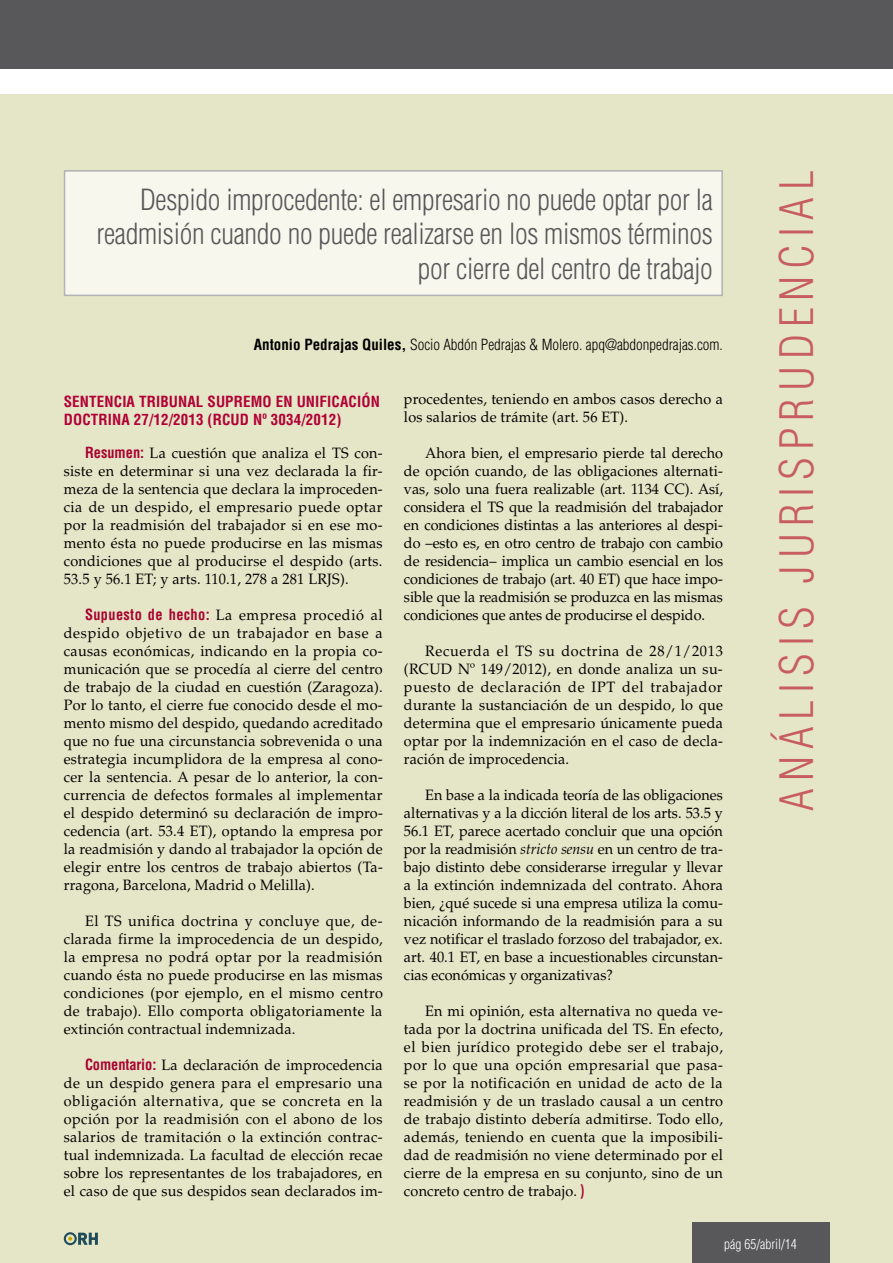
<style>
.page{position:relative;width:893px;height:1263px;background:#fff}
.page>*{position:absolute;margin:0;border:0;box-sizing:border-box;transform-origin:0 0}
.t1{font:300 condensed 45px "Helvetica";letter-spacing:.155em;color:#c75d60}
.t2{font:300 condensed 28.5px/34.5px "Helvetica";letter-spacing:-.01em;color:#58585a;text-align:right}
.t3{font:15px/18px "Palatino LT Std";letter-spacing:.015em;color:#000;text-align:justify;scale:.96 1}
.t4{font:700 condensed 15px "Helvetica";letter-spacing:.01em;color:#b10035}
.t5{font:300 condensed 15px "Helvetica";color:#000}
.t6{font:300 condensed 13.5px "Helvetica";color:#fff}
.s1{font-weight:700}
.s2{font-family:"Helvetica";font-weight:700;font-stretch:condensed;color:#a90230}
.s3{font-style:italic}
.s4{font-family:"Helvetica";font-weight:900;font-stretch:extra-condensed;font-size:18px;color:#a90230}
</style>
<div class="page">
<div style="left:0;top:94px;width:893px;height:1169px;background:#e5e6c7"></div>
<div style="left:0;top:0;width:893px;height:68px;background:#58585a"></div>
<div style="left:692px;top:1222px;width:137px;height:41px;background:#58585a"></div>
<svg style="left:78px;top:1232px;width:20px;height:13px"></svg>
<div style="left:64px;top:1232px;width:13px;height:13px;border:2px solid #204d5a;border-radius:50%"></div>
<svg style="left:68px;top:1237px;width:4px;height:4px"></svg>
<div style="left:65px;top:171px;width:657px;height:124px;background:#f7f7ee"></div>
<div style="left:64px;top:170px;width:659px;height:126px;border:2px solid #b1b3b4"></div>
<h2 class="t2" style="left:97px;top:182px;width:618px">Despido improcedente: el empresario no puede optar por la readmisión cuando no puede realizarse en los mismos términos por cierre del centro de trabajo</h2>
<p class="t5" style="left:254px;top:335px;width:470px"><span class="s1">Antonio Pedrajas Quiles,</span> Socio Abdón Pedrajas &amp; Molero. apq@abdonpedrajas.com.</p>
<p class="t4" style="left:64px;top:392px;width:18px">Sentencia</p>
<p class="t4" style="left:139px;top:392px;width:17px">Tribunal</p>
<p class="t4" style="left:207px;top:392px;width:19px">Supremo</p>
<p class="t4" style="left:276px;top:392px;width:38px">en Unificaci</p>
<p class="t4" style="left:361px;top:392px;width:18px">ón</p>
<p class="t4" style="left:64px;top:410px;width:19px">Doctrina</p>
<p class="t4" style="left:134px;top:410px;width:209px">27/12/2013 (RCUD Nº 3034/2012)</p>
<p class="t3" style="left:64px;top:444px;width:334px;text-indent:21px"><span class="s2">Resumen:</span> La cuestión que analiza el TS con&shy;siste en determinar si una vez declarada la fir&shy;meza de la sentencia que declara la improceden&shy;cia de un despido, el empresario puede optar por la readmisión del trabajador si en ese mo&shy;mento ésta no puede producirse en las mismas condiciones que al producirse el despido (arts.<br>53.5 y 56.1 ET; y arts. 110.1, 278 a 281 LRJS).</p>
<p class="t3" style="left:64px;top:606px;width:334px;text-indent:21px"><span class="s2">Supuesto de hecho:</span> La empresa procedió al despido objetivo de un trabajador en base a causas económicas, indicando en la propia co&shy;municación que se procedía al cierre del centro de trabajo de la ciudad en cuestión (Zaragoza).<br>Por lo tanto, el cierre fue conocido desde el mo&shy;mento mismo del despido, quedando acreditado que no fue una circunstancia sobrevenida o una estrategia incumplidora de la empresa al cono&shy;cer la sentencia. A pesar de lo anterior, la con&shy;currencia de defectos formales al implementar el despido determinó su declaración de impro&shy;cedencia (art. 53.4 ET), optando la empresa por la readmisión y dando al trabajador la opción de elegir entre los centros de trabajo abiertos (Ta&shy;rragona, Barcelona, Madrid o Melilla).</p>
<p class="t3" style="left:64px;top:912px;width:334px;text-indent:21px">El TS unifica doctrina y concluye que, de&shy;clarada firme la improcedencia de un despido, la empresa no podrá optar por la readmisión cuando ésta no puede producirse en las mismas condiciones (por ejemplo, en el mismo centro de trabajo). Ello comporta obligatoriamente la extinción contractual indemnizada.</p>
<p class="t3" style="left:64px;top:1056px;width:334px;text-indent:21px"><span class="s2">Comentario:</span> La declaración de improcedencia de un despido genera para el empresario una obligación alternativa, que se concreta en la opción por la readmisión con el abono de los salarios de tramitación o la extinción contrac&shy;tual indemnizada. La facultad de elección recae sobre los representantes de los trabajadores, en el caso de que sus despidos sean declarados im-</p>
<p class="t3" style="left:404px;top:390px;width:334px">procedentes, teniendo en ambos casos derecho a los salarios de trámite (art. 56 ET).</p>
<p class="t3" style="left:404px;top:444px;width:334px;text-indent:21px">Ahora bien, el empresario pierde tal derecho de opción cuando, de las obligaciones alternati&shy;vas, solo una fuera realizable (art. 1134 CC). Así, considera el TS que la readmisión del trabajador en condiciones distintas a las anteriores al despi&shy;do –esto es, en otro centro de trabajo con cambio de residencia– implica un cambio esencial en los condiciones de trabajo (art. 40 ET) que hace impo&shy;sible que la readmisión se produzca en las mismas condiciones que antes de producirse el despido.</p>
<p class="t3" style="left:404px;top:642px;width:334px;text-indent:21px">Recuerda el TS su doctrina de 28/1/2013 (RCUD Nº 149/2012), en donde analiza un su&shy;puesto de declaración de IPT del trabajador durante la sustanciación de un despido, lo que determina que el empresario únicamente pueda optar por la indemnización en el caso de decla&shy;ración de improcedencia.</p>
<p class="t3" style="left:404px;top:786px;width:334px;text-indent:21px">En base a la indicada teoría de las obligaciones alternativas y a la dicción literal de los arts. 53.5 y 56.1 ET, parece acertado concluir que una opción por la readmisión <span class="s3">stricto sensu</span> en un centro de tra&shy;bajo distinto debe considerarse irregular y llevar a la extinción indemnizada del contrato. Ahora bien, ¿qué sucede si una empresa utiliza la comu&shy;nicación informando de la readmisión para a su vez notificar el traslado forzoso del trabajador, ex. art. 40.1 ET, en base a incuestionables circunstan&shy;cias económicas y organizativas?</p>
<p class="t3" style="left:404px;top:1002px;width:334px;text-indent:21px">En mi opinión, esta alternativa no queda ve&shy;tada por la doctrina unificada del TS. En efecto, el bien jurídico protegido debe ser el trabajo, por lo que una opción empresarial que pasa&shy;se por la notificación en unidad de acto de la readmisión y de un traslado causal a un centro de trabajo distinto debería admitirse. Todo ello, además, teniendo en cuenta que la imposibili&shy;dad de readmisión no viene determinado por el cierre de la empresa en su conjunto, sino de un concreto centro de trabajo. <span class="s4">)</span></p>
<h1 class="t1" style="left:769px;top:811px;width:642px;rotate:-90deg">ANÁLISIS JURISPRUDENCIAL</h1>
<p class="t6" style="left:724px;top:1235px;width:74px">pág 65/abril/14</p>
</div>
